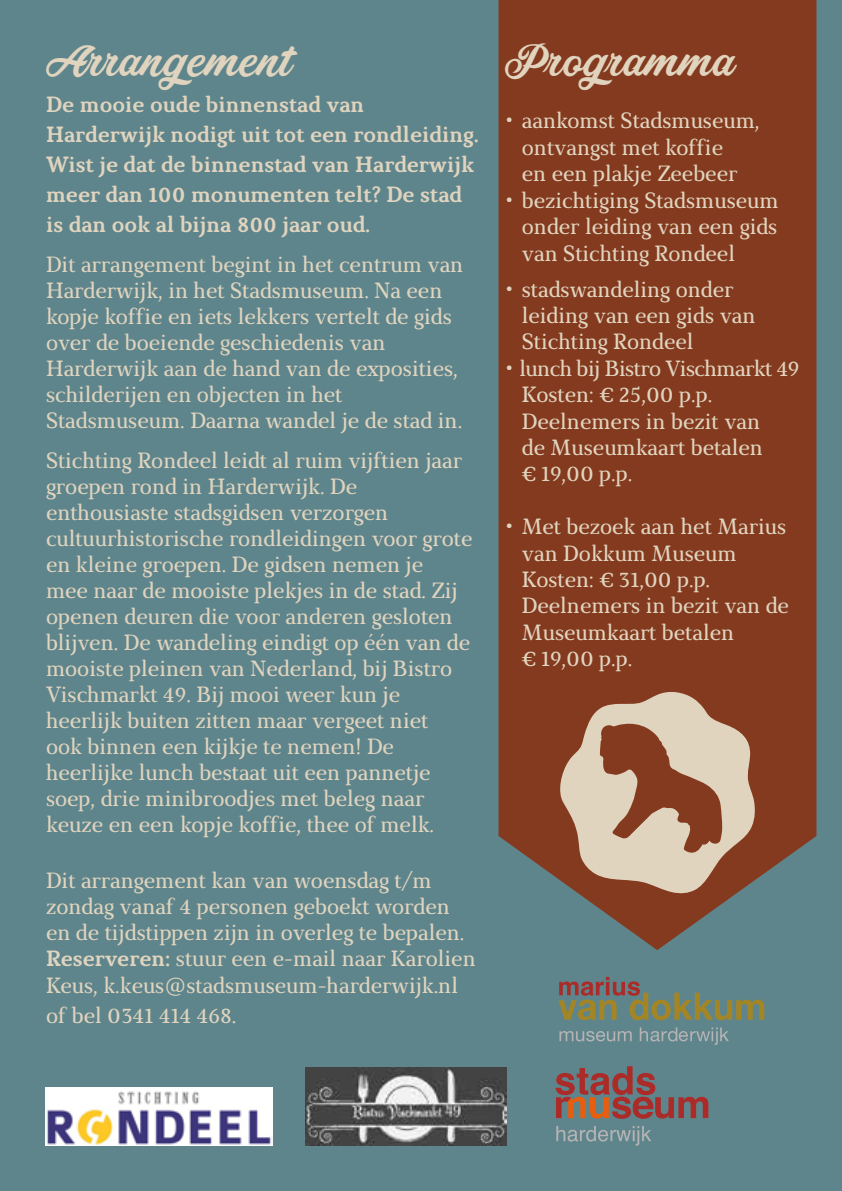
<style>
.page{position:relative;width:842px;height:1191px;background:#5f858c}
.page>*{position:absolute;margin:0;border:0;box-sizing:border-box;transform-origin:0 0}
.t1{font:44px "Painter PERSONALUSEONLY";color:#e0d4be}
.t2{font:22px/26px "Marta";color:#e0d4be}
.t3{font:700 22px/30px "Marta";color:#e0d4be}
.s1{font-weight:700}
</style>
<div class="page">
<img style="left:45px;top:1087px;width:227px;height:58px">
<svg style="left:498px;top:0;width:318px;height:950px;background:#813f26"></svg>
<svg style="left:557px;top:691px;width:198px;height:203px;background:#b58d75"></svg>
<img style="left:306px;top:1067px;width:200px;height:78px">
<svg style="left:556px;top:1126px;width:95px;height:19px"></svg>
<svg style="left:556px;top:1066px;width:152px;height:52px"></svg>
<svg style="left:558px;top:977px;width:206px;height:43px"></svg>
<svg style="left:559px;top:1031px;width:73px;height:10px"></svg>
<svg style="left:640px;top:1027px;width:89px;height:18px"></svg>
<h1 class="t1" style="left:46px;top:32px;width:248px">Arrangement</h1>
<p class="t3" style="left:46px;top:89px;width:434px">De mooie oude binnenstad van Harderwijk nodigt uit tot een rondleiding.<br>Wist je dat de binnenstad van Harderwijk meer dan 100 monumenten telt? De stad is dan ook al bijna 800 jaar oud.</p>
<p class="t2" style="left:46px;top:251px;width:419px">Dit arrangement begint in het centrum van Harderwijk, in het Stadsmuseum. Na een kopje koffie en iets lekkers vertelt de gids over de boeiende geschiedenis van Harderwijk aan de hand van de exposities, schilderijen en objecten in het Stadsmuseum. Daarna wandel je de stad in.</p>
<p class="t2" style="left:46px;top:447px;width:428px">Stichting Rondeel leidt al ruim vijftien jaar groepen rond in Harderwijk. De enthousiaste stadsgidsen verzorgen cultuurhistorische rondleidingen voor grote en kleine groepen. De gidsen nemen je<br>mee naar de mooiste plekjes in de stad. Zij openen deuren die voor anderen gesloten blijven. De wandeling eindigt op één van de mooiste pleinen van Nederland, bij Bistro Vischmarkt 49. Bij mooi weer kun je heerlijk buiten zitten maar vergeet niet<br>ook binnen een kijkje te nemen! De heerlijke lunch bestaat uit een pannetje soep, drie minibroodjes met beleg naar keuze en een kopje koffie, thee of melk.</p>
<p class="t2" style="left:46px;top:867px;width:431px">Dit arrangement kan van woensdag t/m zondag vanaf 4 personen geboekt worden en de tijdstippen zijn in overleg te bepalen.<br><span class="s1">Reserveren:</span> stuur een e-mail naar Karolien Keus, k.keus@stadsmuseum-harderwijk.nl</p>
<p class="t2" style="left:46px;top:1002px;width:192px">of bel 0341 414 468.</p>
<h1 class="t1" style="left:505px;top:32px;width:232px">Programma</h1>
<p class="t2" style="left:522px;top:108px;width:239px;text-indent:-17px">• aankomst Stadsmuseum, ontvangst met koffie<br>en een plakje Zeebeer</p>
<p class="t2" style="left:522px;top:187px;width:258px;text-align:justify;text-indent:-17px">• bezichtiging Stadsmuseum onder leiding van een gids van Stichting Rondeel</p>
<p class="t2" style="left:522px;top:276px;width:235px;text-indent:-17px">• stadswandeling onder leiding van een gids van<br>Stichting Rondeel</p>
<p class="t2" style="left:522px;top:355px;width:279px;text-indent:-17px">• lunch bij Bistro Vischmarkt 49<br>Kosten: € 25,00 p.p.<br>Deelnemers in bezit van<br>de Museumkaart betalen<br>€ 19,00 p.p.</p>
<p class="t2" style="left:522px;top:513px;width:269px;text-indent:-17px">• Met bezoek aan het Marius van Dokkum Museum<br>Kosten: € 31,00 p.p.<br>Deelnemers in bezit van de<br>Museumkaart betalen<br>€ 19,00 p.p.</p>
</div>
